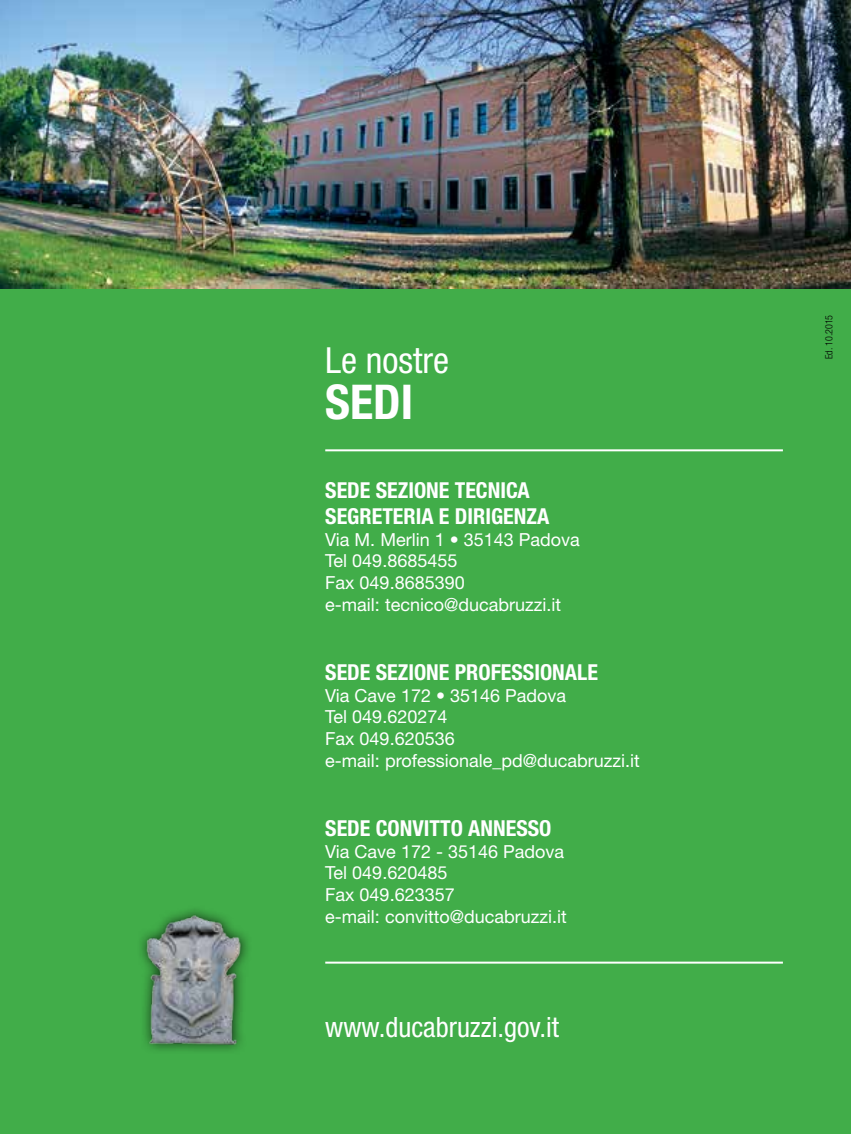
<style>
.page{position:relative;width:851px;height:1134px;background:#fff}
.page>*{position:absolute;margin:0;border:0;box-sizing:border-box;transform-origin:0 0}
.t1{font:700 condensed 48px "Helvetica Neue";color:#fff}
.t2{font:condensed 36px "Helvetica Neue";color:#fff}
.t3{font:condensed 28px "Helvetica Neue";color:#fff}
.t4{font:700 condensed 22px/26.4px "Helvetica Neue";color:#fff}
.t5{font:18px/21.6px "Helvetica Neue";color:#fff}
.t6{font:300 condensed 10px "Helvetica Neue";color:#000}
</style>
<div class="page">
<div style="left:0;top:0;width:850px;height:1134px;background:#41ad49"></div>
<img style="left:144px;top:913px;width:100px;height:138px">
<img style="left:0;top:0;width:850px;height:289px">
<hr style="left:325px;top:449px;width:457px;height:2px;background:#fff">
<hr style="left:325px;top:962px;width:457px;height:2px;background:#fff">
<h2 class="t2" style="left:325px;top:339px;width:125px">Le nostre</h2>
<h1 class="t1" style="left:325px;top:373px;width:84px">SEDI</h1>
<p class="t4" style="left:325px;top:476px;width:186px">SEDE SEZIONE TECNICA<br>SEGRE</p>
<p class="t4" style="left:382px;top:503px;width:22px">TERIA</p>
<p class="t4" style="left:439px;top:503px;width:39px">E DIRIGE</p>
<p class="t4" style="left:514px;top:503px;width:25px">NZA</p>
<p class="t5" style="left:325px;top:528px;width:256px">Via M. Merlin 1 • 35143 Padova<br>Tel 049.8685455<br>Fax 049.8685390<br>e-mail: tecnico@ducabruzzi.it</p>
<p class="t4" style="left:325px;top:659px;width:274px">SEDE SEZIONE PROFESSIONALE</p>
<p class="t5" style="left:325px;top:684px;width:316px">Via Cave 172 • 35146 Padova<br>Tel 049.620274<br>Fax 049.620536<br>e-mail: professionale_pd@ducabruzzi.it</p>
<p class="t4" style="left:325px;top:815px;width:64px">SEDE CONV</p>
<p class="t4" style="left:424px;top:815px;width:18px">ITTO</p>
<p class="t4" style="left:468px;top:815px;width:61px">ANN ESSO</p>
<p class="t5" style="left:325px;top:840px;width:243px">Via Cave 172 - 35146 Padova<br>Tel 049.620485<br>Fax 049.623357<br>e-mail: convitto@ducabruzzi.it</p>
<h3 class="t3" style="left:325px;top:1011px;width:235px">www.ducabruzzi.gov.it</h3>
<p class="t6" style="left:823px;top:359px;width:46px;rotate:-90deg">Ed. 10.2015</p>
</div>
